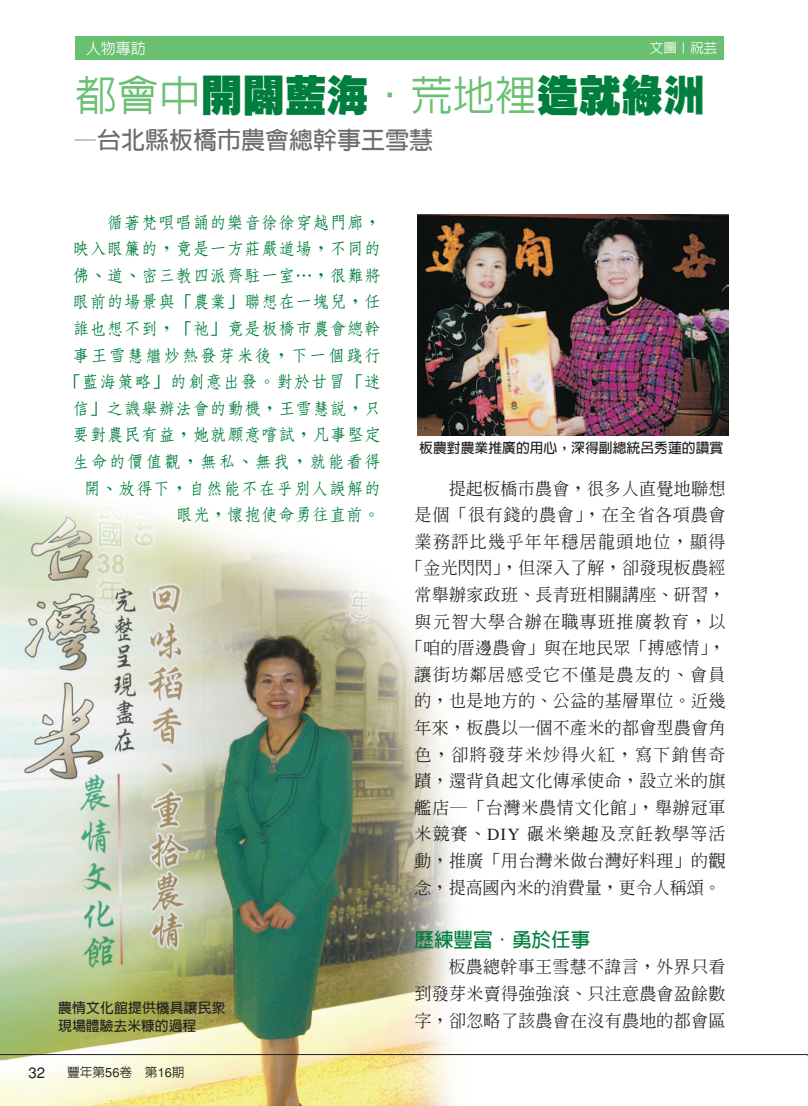
<style>
.page{position:relative;width:808px;height:1106px;background:#fff}
.page>*{position:absolute;margin:0;border:0;box-sizing:border-box;transform-origin:0 0}
.t1{font:900 42px "Lin Gothic";color:#007e3d}
.t2{font:700 24px "Lin Gothic";color:#6c6d70;scale:.88 1}
.t3{font:700 19.5px "Lin Gothic";color:#007e3d}
.t4{font:500 16.95px/26.5px "Inn Ming";letter-spacing:.015em;color:#231f20;text-align:right}
.t5{font:700 16.95px/26.5px "Nan Sung";letter-spacing:.01em;color:#007e3d;text-align:right}
.t6{font:500 15px "Lin Gothic";color:#fff}
.t7{font:15px "Helvetica";color:#231f20}
.t8{font:700 13.8px/18px "Lin Gothic";color:#231f20}
.t9{font:500 13.5px "Lin Gothic";color:#fff}
.t10{font:500 12.75px "Lin Gothic";color:#231f20}
.s1{font-weight:500;color:#69c071}
.s2{font-family:"Helvetica";font-weight:400}
.s3{font-family:"Times";font-weight:400}
</style>
<div class="page">
<img style="left:0;top:36px;width:808px;height:1069px">
<p class="t6" style="left:86px;top:41px;width:61px">人物專訪</p>
<p class="t9" style="left:650px;top:41px;width:69px">文圖｜祝芸</p>
<h1 class="t1" style="left:75px;top:75px;width:632px"><span class="s1">都會中</span>開闢藍海<span class="s1">髁荒地裡</span>造就綠洲</h1>
<h2 class="t2" style="left:75px;top:128px;width:408px">─台北縣板橋市農會總幹事王雪慧</h2>
<p class="t5" style="left:64px;top:209px;width:319px">循著梵唄唱誦的樂音徐徐穿越門廊，<br>映入眼簾的，竟是一方莊嚴道場，不同的佛、道、密三教四派齊駐一室…，很難將眼前的場景與「農業」聯想在一塊兒，任誰也想不到，「祂」竟是板橋市農會總幹事王雪慧繼炒熱發芽米後，下一個踐行「藍海策略」的創意出發。對於甘冒「迷信」之譏舉辦法會的動機，王雪慧說，只要對農民有益，她就願意嚐試，凡事堅定生命的價值觀，無私、無我，就能看得開、放得下，自然能不在乎別人誤解的眼光，懷抱使命勇往直前。</p>
<p class="t8" style="left:58px;top:998px;width:169px">農情文化館提供機具讓民眾現場體驗去米糠的過程</p>
<p class="t7" style="left:28px;top:1066px;width:18px">32</p>
<p class="t10" style="left:67px;top:1065px;width:119px">豐年第<span class="s2">56</span>卷駛第<span class="s2">16</span>騂</p>
<p class="t8" style="left:419px;top:438px;width:306px">板農對農業推廣的用心，深得副總統呂秀蓮的讚賞</p>
<p class="t4" style="left:406px;top:475px;width:321px">提起板橋市農會，很多人直覺地聯想<br>是個「很有錢的農會疸，在全省各項農會業務評比幾乎年年穩居龍頭地位，顯得「金光閃閃疸，但深入了解，卻發現板農經常舉辦家政班、長青班相關講座、研習，與元智大學合辦在職專班推廣教育，以「咱的厝邊農會疸與在地民眾「搏感情疸，讓街坊鄰居感受它不僅是農友的、會員的，也是地方的、公益的基層單位。近幾年來，板農以一個不產米的都會型農會角色，卻將發芽米炒得火紅，寫下銷售奇蹟，還背負起文化傳承使命，設立米的旗艦店─「台灣米農情文化館疸，舉辦冠軍米競賽、<span class="s3">DIY</span> 碾米樂趣及烹飪教學等活動，推廣「用台灣米做台灣好料理疸的觀念，提高國內米的消費量，更令人稱頌。</p>
<p class="t3" style="left:415px;top:929px;width:177px">歷練豐富．勇於任事</p>
<p class="t4" style="left:415px;top:953px;width:312px;text-align:justify;text-indent:34px">板農總幹事王雪慧不諱言，外界只看到發芽米賣得強強滾、只注意農會盈餘數字，卻忽略了該農會在沒有農地的都會區</p>
</div>
